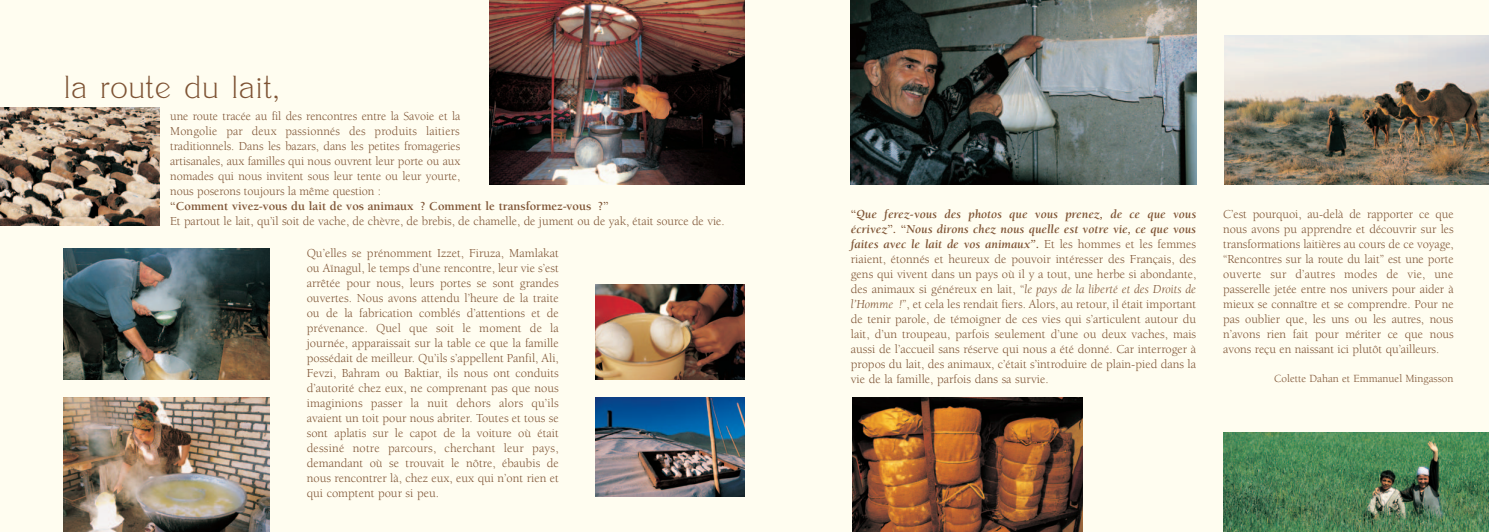
<style>
.page{position:relative;width:1489px;height:532px;background:#fff}
.page>*{position:absolute;margin:0;border:0;box-sizing:border-box;transform-origin:0 0}
.t1{font:31.25px "Grafiko";color:#7e5334}
.t2{font:12.5px/15px "Berkeley";letter-spacing:-.005em;color:#7e5334;text-align:justify}
.t3{font:700 12.5px "Berkeley";color:#7e5334}
.t4{font:11.25px "Berkeley";color:#7e5334}
.s1{font-weight:700}
.s2{font-weight:700;font-style:italic}
.s3{font-style:italic}
</style>
<div class="page">
<div style="left:0;top:0;width:1488px;height:531px;background:#fffdf0"></div>
<img style="left:64px;top:248px;width:205px;height:131px">
<img style="left:852px;top:397px;width:230px;height:134px">
<img style="left:850px;top:0;width:346px;height:184px">
<img style="left:1224px;top:35px;width:264px;height:149px">
<img style="left:595px;top:284px;width:149px;height:95px">
<img style="left:0;top:108px;width:159px;height:117px">
<img style="left:595px;top:397px;width:149px;height:99px">
<img style="left:489px;top:0;width:255px;height:184px">
<img style="left:64px;top:397px;width:205px;height:134px">
<img style="left:1223px;top:432px;width:265px;height:99px">
<h1 class="t1" style="left:64px;top:76px;width:217px">la route du lait,</h1>
<p class="t2" style="left:170px;top:110px;width:292px">une route tracée au fil des rencontres entre la Savoie et la Mongolie par deux passionnés des produits laitiers traditionnels. Dans les bazars, dans les petites fromageries artisanales, aux familles qui nous ouvrent leur porte ou aux nomades qui nous invitent sous leur tente ou leur yourte, nous poserons toujours la même question :</p>
<p class="t3" style="left:170px;top:201px;width:440px">“Comment vivez-vous du lait de vos animaux ? Comment le transformez-vous ?”</p>
<p class="t2" style="left:170px;top:215px;width:556px">Et partout le lait, qu’il soit de vache, de chèvre, de brebis, de chamelle, de jument ou de yak, était source de vie.</p>
<p class="t2" style="left:307px;top:246px;width:254px">Qu’elles se prénomment Izzet, Firuza, Mamlakat ou Aïnagul, le temps d’une rencontre, leur vie s’est arrêtée pour nous, leurs portes se sont grandes ouvertes. Nous avons attendu l’heure de la traite ou de la fabrication comblés d’attentions et de prévenance. Quel que soit le moment de la journée, apparaissait sur la table ce que la famille possédait de meilleur. Qu’ils s’appellent Panfil, Ali, Fevzi, Bahram ou Baktiar, ils nous ont conduits d’autorité chez eux, ne comprenant pas que nous imaginions passer la nuit dehors alors qu’ils avaient un toit pour nous abriter. Toutes et tous se sont aplatis sur le capot de la voiture où était dessiné notre parcours, cherchant leur pays, demandant où se trouvait le nôtre, ébaubis de nous rencontrer là, chez eux, eux qui n’ont rien et qui comptent pour si peu.</p>
<p class="t2" style="left:850px;top:207px;width:347px"><span class="s1">“</span><span class="s2">Que ferez-vous des photos que vous prenez, de ce que vous écrivez</span><span class="s1">”. “</span><span class="s2">Nous dirons chez nous quelle est votre vie, ce que vous faites avec le lait de vos animaux”</span><span class="s1">.</span> Et les hommes et les femmes riaient, étonnés et heureux de pouvoir intéresser des Français, des gens qui vivent dans un pays où il y a tout, une herbe si abondante, des animaux si généreux en lait, “<span class="s3">le pays de la liberté et des Droits de l’Homme !</span>”, et cela les rendait fiers. Alors, au retour, il était important de tenir parole, de témoigner de ces vies qui s’articulent autour du lait, d’un troupeau, parfois seulement d’une ou deux vaches, mais aussi de l’accueil sans réserve qui nous a été donné. Car interroger à propos du lait, des animaux, c’était s’introduire de plain-pied dans la vie de la famille, parfois dans sa survie.</p>
<p class="t2" style="left:1223px;top:207px;width:232px">C’est pourquoi, au-delà de rapporter ce que nous avons pu apprendre et découvrir sur les transformations laitières au cours de ce voyage, “Rencontres sur la route du lait” est une porte ouverte sur d’autres modes de vie, une passerelle jetée entre nos univers pour aider à mieux se connaître et se comprendre. Pour ne pas oublier que, les uns ou les autres, nous n’avons rien fait pour mériter ce que nous avons reçu en naissant ici plutôt qu’ailleurs.</p>
<p class="t4" style="left:1274px;top:374px;width:181px">Colette Dahan et Emmanuel Mingasson</p>
</div>
